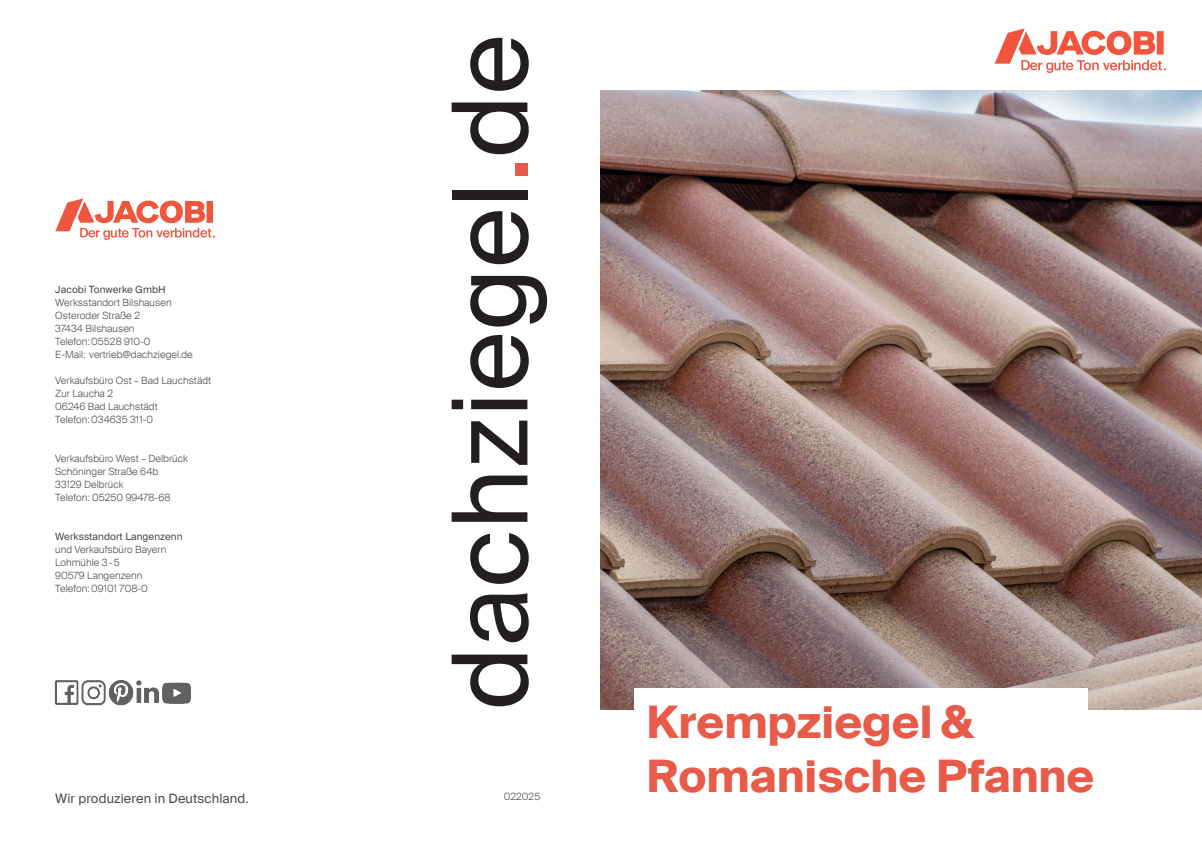
<style>
.page{position:relative;width:1202px;height:854px;background:#fff}
.page>*{position:absolute;margin:0;border:0;box-sizing:border-box;transform-origin:0 0}
.t1{font:104.5px "Suisse Intl";letter-spacing:.005em;color:#231f20}
.t2{font:700 45px/54px "Suisse Intl";color:#e75b48}
.t3{font:13px "Suisse Intl";letter-spacing:.01em;color:#4b4c4d}
.t4{font:300 10px/13px "Suisse Intl";letter-spacing:.005em;color:#4b4c4d}
.t5{font:10px "Suisse Intl";letter-spacing:.005em;color:#4b4c4d}
.s1{color:#e75b48}
</style>
<div class="page">
<img style="left:601px;top:91px;width:601px;height:618px">
<svg style="left:995px;top:28px;width:170px;height:45px"></svg>
<div style="left:634px;top:687px;width:453px;height:78px;background:#fff"></div>
<img style="left:54px;top:680px;width:137px;height:26px">
<svg style="left:55px;top:198px;width:160px;height:42px"></svg>
<p class="t5" style="left:55px;top:285px;width:112px">Jacobi Tonwerke GmbH</p>
<p class="t4" style="left:55px;top:295px;width:139px">Werksstandort Bilshausen<br>Osteroder Straße 2<br>37434 Bilshausen<br>Telefon: 05528 910-0<br>E-Mail: vertrieb@dachziegel.de</p>
<p class="t4" style="left:55px;top:373px;width:157px">Verkaufsbüro Ost – Bad Lauchstädt<br>Zur Laucha 2<br>06246 Bad Lauchstädt<br>Telefon: 034635 311-0</p>
<p class="t4" style="left:55px;top:451px;width:134px">Verkaufsbüro West – Delbrück<br>Schöninger Straße 64b<br>33129 Delbrück<br>Telefon: 05250 99478-68</p>
<p class="t5" style="left:55px;top:532px;width:129px">Werksstandort Langenzenn</p>
<p class="t4" style="left:55px;top:542px;width:112px">und Verkaufsbüro Bayern<br>Lohmühle 3 - 5<br>90579 Langenzenn<br>Telefon: 09101 708-0</p>
<h1 class="t1" style="left:450px;top:709px;width:677px;rotate:-90deg">dachziegel<span class="s1">.</span>de</h1>
<h3 class="t3" style="left:55px;top:792px;width:195px">Wir produzieren in Deutschland.</h3>
<p class="t4" style="left:504px;top:790px;width:38px">022025</p>
<h2 class="t2" style="left:646px;top:698px;width:449px">Krempziegel &amp;<br>Romanische Pfanne</h2>
</div>
